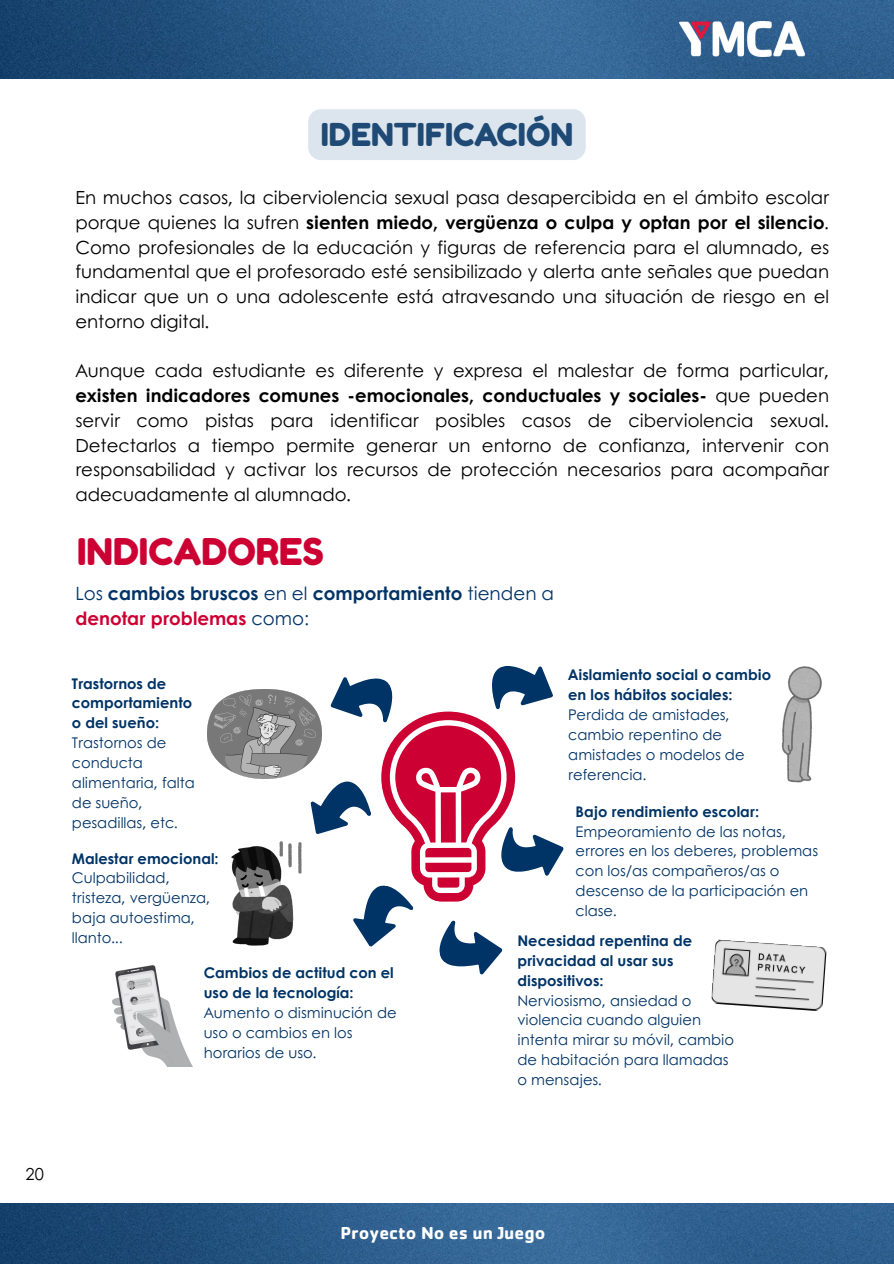
<style>
.page{position:relative;width:894px;height:1264px;background:#fff}
.page>*{position:absolute;margin:0;border:0;box-sizing:border-box;transform-origin:0 0}
.t1{font:36.75px "Fredoka One";color:#c03}
.t2{font:31.5px "Fredoka One";color:#1e4a75}
.t3{font:700 18.3px/25.2px "Century Gothic";color:#036}
.t4{font:18px/24.8px "Century Gothic";color:#000;text-align:justify}
.t5{font:700 18px "Cachet Std";color:#fff}
.t6{font:16.5px "Century Gothic";color:#000}
.t7{font:14.7px/19.8px "Century Gothic";color:#036}
.t8{font:700 14.7px/19.8px "Century Gothic";color:#036}
.s1{font-weight:700}
.s2{font-weight:400}
.s3{color:#c03}
</style>
<div class="page">
<img style="left:0;top:0;width:893px;height:79px">
<img style="left:679px;top:22px;width:125px;height:35px">
<div style="left:308px;top:109px;width:277px;height:51px;background:#dce5ee"></div>
<img style="left:0;top:1203px;width:893px;height:60px">
<img style="left:232px;top:841px;width:62px;height:104px">
<img style="left:781px;top:666px;width:40px;height:117px">
<img style="left:207px;top:689px;width:91px;height:89px">
<img style="left:711px;top:939px;width:115px;height:72px">
<svg style="left:298px;top:666px;width:266px;height:309px"></svg>
<img style="left:112px;top:965px;width:80px;height:101px">
<h2 class="t2" style="left:321px;top:115px;width:254px">IDENTIFICACIÓN</h2>
<p class="t4" style="left:75px;top:184px;width:755px">En muchos casos, la ciberviolencia sexual pasa desapercibida en el ámbito escolar porque quienes la sufren <span class="s1">sienten miedo, vergüenza o culpa y optan por el silencio</span>.<br>Como profesionales de la educación y figuras de referencia para el alumnado, es fundamental que el profesorado esté sensibilizado y alerta ante señales que puedan indicar que un o una adolescente está atravesando una situación de riesgo en el entorno digital.</p>
<p class="t4" style="left:75px;top:357px;width:755px">Aunque cada estudiante es diferente y expresa el malestar de forma particular, <span class="s1">existen indicadores comunes -emocionales, conductuales y sociales-</span> que pueden servir como pistas para identificar posibles casos de ciberviolencia sexual.<br>Detectarlos a tiempo permite generar un entorno de confianza, intervenir con responsabilidad y activar los recursos de protección necesarios para acompañar adecuadamente al alumnado.</p>
<h1 class="t1" style="left:77px;top:529px;width:248px">INDICADORES</h1>
<p class="t3" style="left:75px;top:579px;width:480px"><span class="s2">Los</span> cambios bruscos <span class="s2">en el</span> comportamiento <span class="s2">tienden a </span><span class="s3">denotar problemas</span> <span class="s2">como:</span></p>
<p class="t8" style="left:72px;top:672px;width:122px">Trastornos de comportamiento o del sueño:</p>
<p class="t7" style="left:72px;top:732px;width:124px">Trastornos de conducta alimentaria, falta de sueño, pesadillas, etc.</p>
<p class="t8" style="left:72px;top:847px;width:148px">Malestar emocional:</p>
<p class="t7" style="left:72px;top:867px;width:140px">Culpabilidad, tristeza, vergüenza, baja autoestima, llanto...</p>
<p class="t8" style="left:204px;top:962px;width:191px">Cambios de actitud con el uso de la tecnología:</p>
<p class="t7" style="left:204px;top:1002px;width:194px">Aumento o disminución de uso o cambios en los horarios de uso.</p>
<p class="t8" style="left:568px;top:664px;width:204px">Aislamiento social o cambio en los hábitos sociales:</p>
<p class="t7" style="left:568px;top:704px;width:178px">Perdida de amistades, cambio repentino de amistades o modelos de referencia.</p>
<p class="t8" style="left:575px;top:800px;width:185px">Bajo rendimiento escolar:</p>
<p class="t7" style="left:575px;top:820px;width:244px">Empeoramiento de las notas, errores en los deberes, problemas con los/as compañeros/as o descenso de la participación en clase.</p>
<p class="t8" style="left:517px;top:930px;width:176px">Necesidad repentina de privacidad al usar sus dispositivos:</p>
<p class="t7" style="left:517px;top:989px;width:218px">Nerviosismo, ansiedad o violencia cuando alguien intenta mirar su móvil, cambio de habitación para llamadas o mensajes.</p>
<p class="t6" style="left:26px;top:1161px;width:20px">20</p>
<p class="t5" style="left:340px;top:1226px;width:206px">Proyecto No es un Juego</p>
</div>
